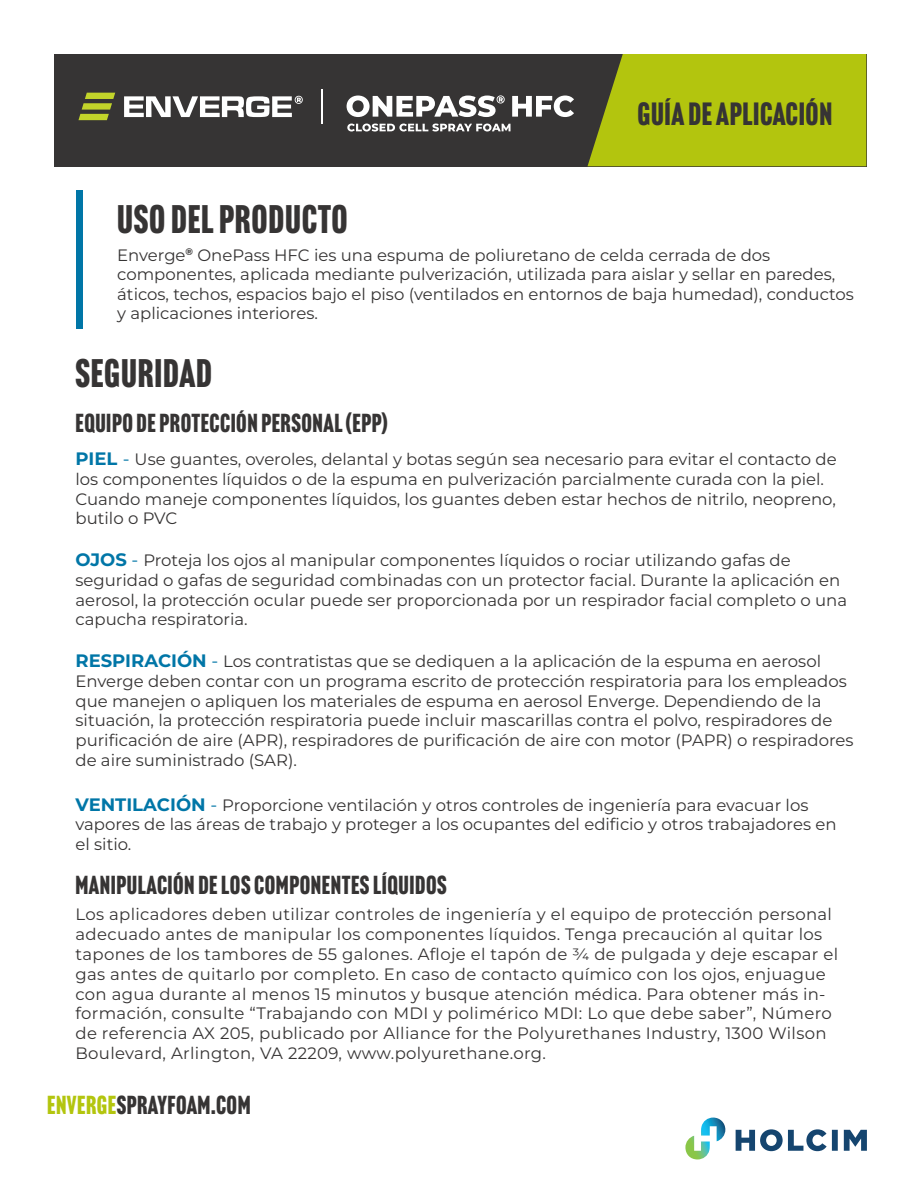
<style>
.page{position:relative;width:918px;height:1188px;background:#fff}
.page>*{position:absolute;margin:0;border:0;box-sizing:border-box;transform-origin:0 0}
.t1{font:39px "Headline Gothic ATF";letter-spacing:.02em;color:#363434}
.t2{font:31.5px "Headline Gothic ATF";letter-spacing:.02em;color:#363434}
.t3{font:25.5px "Headline Gothic ATF";letter-spacing:.02em;color:#363434}
.t4{font:16.5px/19.8px "Montserrat";color:#363434}
.t5{font:16.5px/19.8px "Montserrat";letter-spacing:.02em;color:#363434}
.s1{font-weight:700;font-size:18px;color:#0076a7}
.s2{font-size:18px;color:#0076a7}
.s3{color:#b3c50e}
</style>
<div class="page">
<svg style="left:736px;top:1129px;width:131px;height:22px"></svg>
<svg style="left:685px;top:1118px;width:40px;height:41px"></svg>
<div style="left:54px;top:54px;width:812px;height:112px;background:#363434"></div>
<div style="left:588px;top:54px;width:278px;height:112px;background:#b3c50e"></div>
<svg style="left:347px;top:95px;width:158px;height:22px"></svg>
<svg style="left:512px;top:96px;width:62px;height:21px"></svg>
<hr style="left:322px;top:89px;width:1px;height:34px;background:#fff">
<svg style="left:347px;top:124px;width:164px;height:8px"></svg>
<svg style="left:78px;top:93px;width:37px;height:27px"></svg>
<svg style="left:124px;top:96px;width:179px;height:21px"></svg>
<div style="left:77px;top:191px;width:6px;height:138px;background:#0076a7"></div>
<h2 class="t2" style="left:638px;top:95px;width:196px">GUÍA DE APLICACIÓN</h2>
<p class="t1" style="left:117px;top:196px;width:232px">USO DEL PRODUCTO</p>
<p class="t4" style="left:117px;top:244px;width:738px">Enverge<sup>®</sup> OnePass HFC ies una espuma de poliuretano de celda cerrada de dos componentes, aplicada mediante pulverización, utilizada para aislar y sellar en paredes, áticos, techos, espacios bajo el piso (ventilados en entornos de baja humedad), conductos y aplicaciones interiores.</p>
<p class="t1" style="left:76px;top:350px;width:138px">SEGURIDAD</p>
<p class="t3" style="left:76px;top:408px;width:314px">EQUIPO DE PROTECCIÓN PERSONAL (EPP)</p>
<p class="t4" style="left:76px;top:449px;width:763px"><span class="s1">PIEL</span> <span class="s2">-</span> Use guantes, overoles, delantal y botas según sea necesario para evitar el contacto de los componentes líquidos o de la espuma en pulverización parcialmente curada con la piel.<br>Cuando maneje componentes líquidos, los guantes deben estar hechos de nitrilo, neopreno, butilo o PVC</p>
<p class="t4" style="left:76px;top:550px;width:773px"><span class="s1">OJOS</span> <span class="s2">-</span> Proteja los ojos al manipular componentes líquidos o rociar utilizando gafas de seguridad o gafas de seguridad combinadas con un protector facial. Durante la aplicación en aerosol, la protección ocular puede ser proporcionada por un respirador facial completo o una capucha respiratoria.</p>
<p class="t4" style="left:76px;top:651px;width:780px"><span class="s1">RESPIRACIÓN</span> <span class="s2">-</span> Los contratistas que se dediquen a la aplicación de la espuma en aerosol Enverge deben contar con un programa escrito de protección respiratoria para los empleados que manejen o apliquen los materiales de espuma en aerosol Enverge. Dependiendo de la situación, la protección respiratoria puede incluir mascarillas contra el polvo, respiradores de purificación de aire (APR), respiradores de purificación de aire con motor (PAPR) o respiradores de aire suministrado (SAR).</p>
<p class="t4" style="left:76px;top:794px;width:762px"><span class="s1">VENTILACIÓN</span> <span class="s2">-</span> Proporcione ventilación y otros controles de ingeniería para evacuar los vapores de las áreas de trabajo y proteger a los ocupantes del edificio y otros trabajadores en el sitio.</p>
<p class="t3" style="left:76px;top:870px;width:373px">MANIPULACIÓN DE LOS COMPONENTES LÍQUIDOS</p>
<p class="t5" style="left:76px;top:904px;width:764px">Los aplicadores deben utilizar controles de ingeniería y el equipo de protección personal adecuado antes de manipular los componentes líquidos. Tenga precaución al quitar los tapones de los tambores de 55 galones. Afloje el tapón de ¾ de pulgada y deje escapar el gas antes de quitarlo por completo. En caso de contacto químico con los ojos, enjuague con agua durante al menos 15 minutos y busque atención médica. Para obtener más in&shy;formación, consulte “Trabajando con MDI y polimérico MDI: Lo que debe saber”, Número de referencia AX 205, publicado por Alliance for the Polyurethanes Industry, 1300 Wilson Boulevard, Arlington, VA 22209, www.polyurethane.org.</p>
<h3 class="t3" style="left:47px;top:1090px;width:205px"><span class="s3">ENVERGE</span>SPRAYFOAM.COM</h3>
</div>
